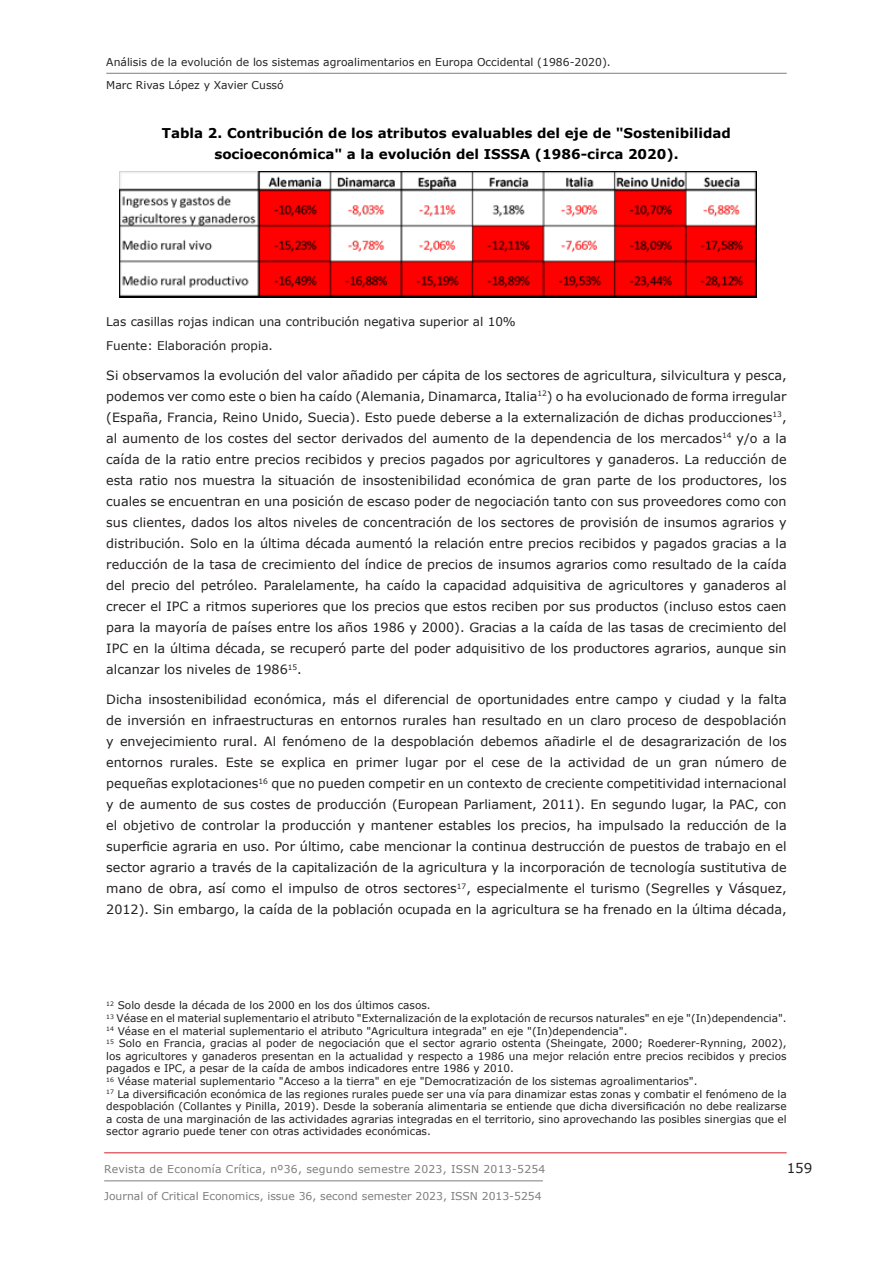
<style>
.page{position:relative;width:893px;height:1263px;background:#fff}
.page>*{position:absolute;margin:0;border:0;box-sizing:border-box;transform-origin:0 0}
.Centered_text{font:700 13.5px/21px "Verdana";color:#000;text-align:center}
.t1{font:13.5px "Verdana";color:#231f20}
.Body_Text{font:12.75px/21px "Verdana";color:#231f20;text-align:justify}
.t2{font:12px "Verdana";color:#231f20}
.t3{font:10.8px/22.5px "Verdana";color:#232323}
.t4{font:10.8px "Verdana";color:#7d7d7d}
.t5{font:10.8px "Verdana";letter-spacing:.025em;color:#7d7d7d}
.Footnotes{font:10.5px/12.6px "Verdana";color:#231f20;text-align:justify}
</style>
<div class="page">
<hr style="left:106px;top:73px;width:681px;height:1px;background:#7d7d7d">
<hr style="left:104px;top:1152px;width:683px;height:1px;background:#d1232a">
<hr style="left:104px;top:1180px;width:439px;height:1px;background:#7d7d7d">
<img style="left:119px;top:172px;width:638px;height:126px">
<p class="t3" style="left:106px;top:51px;width:506px">Análisis de la evolución de los sistemas agroalimentarios en Europa Occidental (1986-2020).<br>Marc Rivas López y Xavier Cussó</p>
<p class="Centered_text" style="left:162px;top:123px;width:570px">Tabla 2. Contribución de los atributos evaluables del eje de "Sostenibilidad socioeconómica" a la evolución del ISSSA (1986-circa 2020).</p>
<p class="t2" style="left:106px;top:314px;width:411px">Las casillas rojas indican una contribución negativa superior al 10%</p>
<p class="t2" style="left:106px;top:338px;width:168px">Fuente: Elaboración propia.</p>
<p class="Body_Text" style="left:106px;top:365px;width:682px">Si observamos la evolución del valor añadido per cápita de los sectores de agricultura, silvicultura y pesca, podemos ver como este o bien ha caído (Alemania, Dinamarca, Italia<sup>12</sup>) o ha evolucionado de forma irregular (España, Francia, Reino Unido, Suecia). Esto puede deberse a la externalización de dichas producciones<sup>13</sup>, al aumento de los costes del sector derivados del aumento de la dependencia de los mercados<sup>14</sup> y/o a la caída de la ratio entre precios recibidos y precios pagados por agricultores y ganaderos. La reducción de esta ratio nos muestra la situación de insostenibilidad económica de gran parte de los productores, los cuales se encuentran en una posición de escaso poder de negociación tanto con sus proveedores como con sus clientes, dados los altos niveles de concentración de los sectores de provisión de insumos agrarios y distribución. Solo en la última década aumentó la relación entre precios recibidos y pagados gracias a la reducción de la tasa de crecimiento del índice de precios de insumos agrarios como resultado de la caída del precio del petróleo. Paralelamente, ha caído la capacidad adquisitiva de agricultores y ganaderos al crecer el IPC a ritmos superiores que los precios que estos reciben por sus productos (incluso estos caen para la mayoría de países entre los años 1986 y 2000). Gracias a la caída de las tasas de crecimiento del IPC en la última década, se recuperó parte del poder adquisitivo de los productores agrarios, aunque sin alcanzar los niveles de 1986<sup>15</sup>.</p>
<p class="Body_Text" style="left:106px;top:689px;width:682px">Dicha insostenibilidad económica, más el diferencial de oportunidades entre campo y ciudad y la falta de inversión en infraestructuras en entornos rurales han resultado en un claro proceso de despoblación y envejecimiento rural. Al fenómeno de la despoblación debemos añadirle el de desagrarización de los entornos rurales. Este se explica en primer lugar por el cese de la actividad de un gran número de pequeñas explotaciones<sup>16</sup> que no pueden competir en un contexto de creciente competitividad internacional y de aumento de sus costes de producción (European Parliament, 2011). En segundo lugar, la PAC, con el objetivo de controlar la producción y mantener estables los precios, ha impulsado la reducción de la superficie agraria en uso. Por último, cabe mencionar la continua destrucción de puestos de trabajo en el sector agrario a través de la capitalización de la agricultura y la incorporación de tecnología sustitutiva de mano de obra, así como el impulso de otros sectores<sup>17</sup>, especialmente el turismo (Segrelles y Vásquez, 2012). Sin embargo, la caída de la población ocupada en la agricultura se ha frenado en la última década,</p>
<p class="Footnotes" style="left:106px;top:999px;width:326px"><sup>12</sup> Solo desde la década de los 2000 en los dos últimos casos.</p>
<p class="Footnotes" style="left:106px;top:1012px;width:682px"><sup>13</sup> Véase en el material suplementario el atributo "Externalización de la explotación de recursos naturales" en eje "(In)dependencia".</p>
<p class="Footnotes" style="left:106px;top:1025px;width:523px"><sup>14</sup> Véase en el material suplementario el atributo "Agricultura integrada" en eje "(In)dependencia".</p>
<p class="Footnotes" style="left:106px;top:1037px;width:682px"><sup>15</sup> Solo en Francia, gracias al poder de negociación que el sector agrario ostenta (Sheingate, 2000; Roederer-Rynning, 2002), los agricultores y ganaderos presentan en la actualidad y respecto a 1986 una mejor relación entre precios recibidos y precios pagados e IPC, a pesar de la caída de ambos indicadores entre 1986 y 2010.</p>
<p class="Footnotes" style="left:106px;top:1075px;width:593px"><sup>16</sup> Véase material suplementario "Acceso a la tierra" en eje "Democratización de los sistemas agroalimentarios".</p>
<p class="Footnotes" style="left:106px;top:1088px;width:682px"><sup>17</sup> La diversificación económica de las regiones rurales puede ser una vía para dinamizar estas zonas y combatir el fenómeno de la despoblación (Collantes y Pinilla, 2019). Desde la soberanía alimentaria se entiende que dicha diversificación no debe realizarse a costa de una marginación de las actividades agrarias integradas en el territorio, sino aprovechando las posibles sinergias que el sector agrario puede tener con otras actividades económicas.</p>
<p class="t5" style="left:104px;top:1162px;width:443px">Revista de Economía Crítica, nº36, segundo semestre 2023, ISSN 2013-5254</p>
<p class="t4" style="left:104px;top:1189px;width:439px">Journal of Critical Economics, issue 36, second semester 2023, ISSN 2013-5254</p>
<p class="t1" style="left:787px;top:1160px;width:27px">159</p>
</div>
